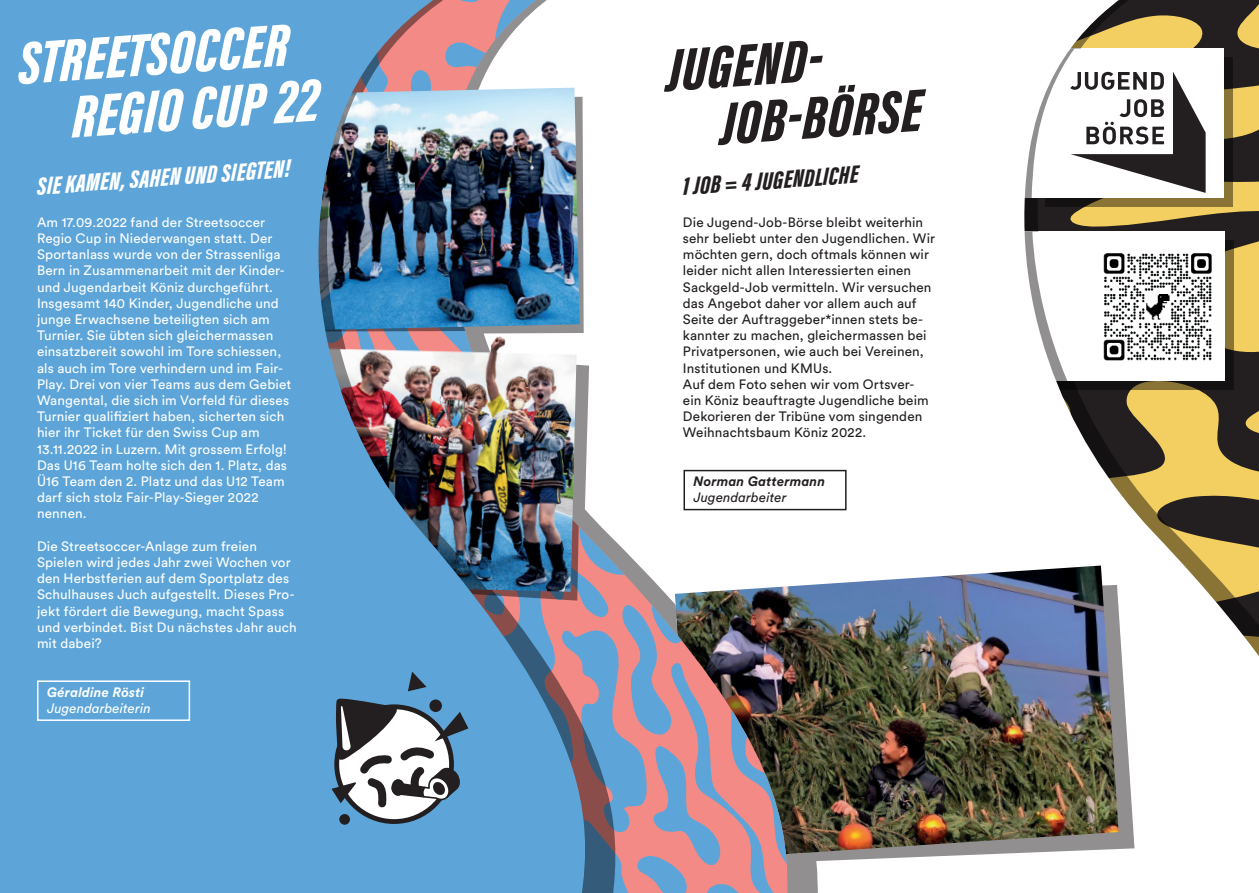
<style>
.page{position:relative;width:1259px;height:893px;background:#fff}
.page>*{position:absolute;margin:0;border:0;box-sizing:border-box;transform-origin:0 0}
.t1{font:61.5px/57px "Acumin Variable Concept";color:#fff}
.t2{font:61.5px/57px "Acumin Variable Concept";color:#231f20}
.t3{font:25.5px "Acumin Variable Concept";color:#fff}
.t4{font:25.5px "Acumin Variable Concept";color:#231f20}
.t5{font:13.5px/16.2px "Circular Std";letter-spacing:.01em;color:#fff}
.t6{font:13.5px/16.2px "Circular Std";letter-spacing:.01em;color:#231f20}
.t7{font:italic 13.5px "Circular Std";letter-spacing:.005em;color:#fff}
.t8{font:italic 700 13.5px "Circular Std";letter-spacing:.01em;color:#231f20}
.t9{font:italic 700 13.5px "Circular Std";letter-spacing:.01em;color:#fff}
.t10{font:italic 13.5px "Circular Std";letter-spacing:.005em;color:#231f20}
</style>
<div class="page">
<svg style="left:1205px;top:0;width:54px;height:656px"></svg>
<div style="left:0;top:0;width:86px;height:893px;background:#5da5d9"></div>
<img style="left:86px;top:0;width:1119px;height:893px">
<div style="left:37px;top:680px;width:153px;height:41px;border:2px solid #fff"></div>
<div style="left:684px;top:471px;width:162px;height:39px;background:#fff"></div>
<div style="left:683px;top:470px;width:163px;height:40px;border:2px solid #231f20"></div>
<h1 class="t1" style="left:65px;top:29px;width:249px;text-indent:-50px;rotate:-4deg">STREETSOCCER<br>REGIO CUP 22</h1>
<h2 class="t3" style="left:35px;top:168px;width:255px;rotate:-4deg">SIE KAMEN, SAHEN UND SIEGTEN!</h2>
<h2 class="t4" style="left:681px;top:169px;width:177px;rotate:-4deg">1 JOB = 4 JUGENDLICHE</h2>
<h1 class="t2" style="left:713px;top:36px;width:204px;text-indent:-50px;rotate:-4deg">JUGEND-<br>JOB-BÖRSE</h1>
<p class="t5" style="left:37px;top:214px;width:256px">Am 17.09.2022 fand der Streetsoccer Regio Cup in Niederwangen statt. Der Sportanlass wurde von der Strassenliga Bern in Zusammenarbeit mit der Kinder&shy;und Jugendarbeit Köniz durchgeführt.<br>Insgesamt 140 Kinder, Jugendliche und junge Erwachsene beteiligten sich am Turnier. Sie übten sich gleichermassen einsatzbereit sowohl im Tore schiessen, als auch im Tore verhindern und im Fair-Play. Drei von vier Teams aus dem Gebiet Wangental, die sich im Vorfeld für dieses Turnier qualifiziert haben, sicherten sich hier ihr Ticket für den Swiss Cup am 13.11.2022 in Luzern. Mit grossem Erfolg!<br>Das U16 Team holte sich den 1. Platz, das Ü16 Team den 2. Platz und das U12 Team darf sich stolz Fair-Play-Sieger 2022 nennen.</p>
<p class="t5" style="left:37px;top:538px;width:261px">Die Streetsoccer-Anlage zum freien Spielen wird jedes Jahr zwei Wochen vor den Herbstferien auf dem Sportplatz des Schulhauses Juch aufgestellt. Dieses Pro&shy;jekt fördert die Bewegung, macht Spass und verbindet. Bist Du nächstes Jahr auch mit dabei?</p>
<p class="t9" style="left:47px;top:683px;width:99px">Géraldine Rösti</p>
<p class="t7" style="left:47px;top:700px;width:105px">Jugendarbeiterin</p>
<p class="t6" style="left:683px;top:214px;width:254px">Die Jugend-Job-Börse bleibt weiterhin sehr beliebt unter den Jugendlichen. Wir möchten gern, doch oftmals können wir leider nicht allen Interessierten einen Sackgeld-Job vermitteln. Wir versuchen das Angebot daher vor allem auch auf Seite der Auftraggeber*innen stets be&shy;kannter zu machen, gleichermassen bei Privatpersonen, wie auch bei Vereinen, Institutionen und KMUs.<br>Auf dem Foto sehen wir vom Ortsver&shy;ein Köniz beauftragte Jugendliche beim Dekorieren der Tribüne vom singenden Weihnachtsbaum Köniz 2022.</p>
<p class="t8" style="left:693px;top:473px;width:133px">Norman Gattermann</p>
<p class="t10" style="left:693px;top:489px;width:95px">Jugendarbeiter</p>
</div>
